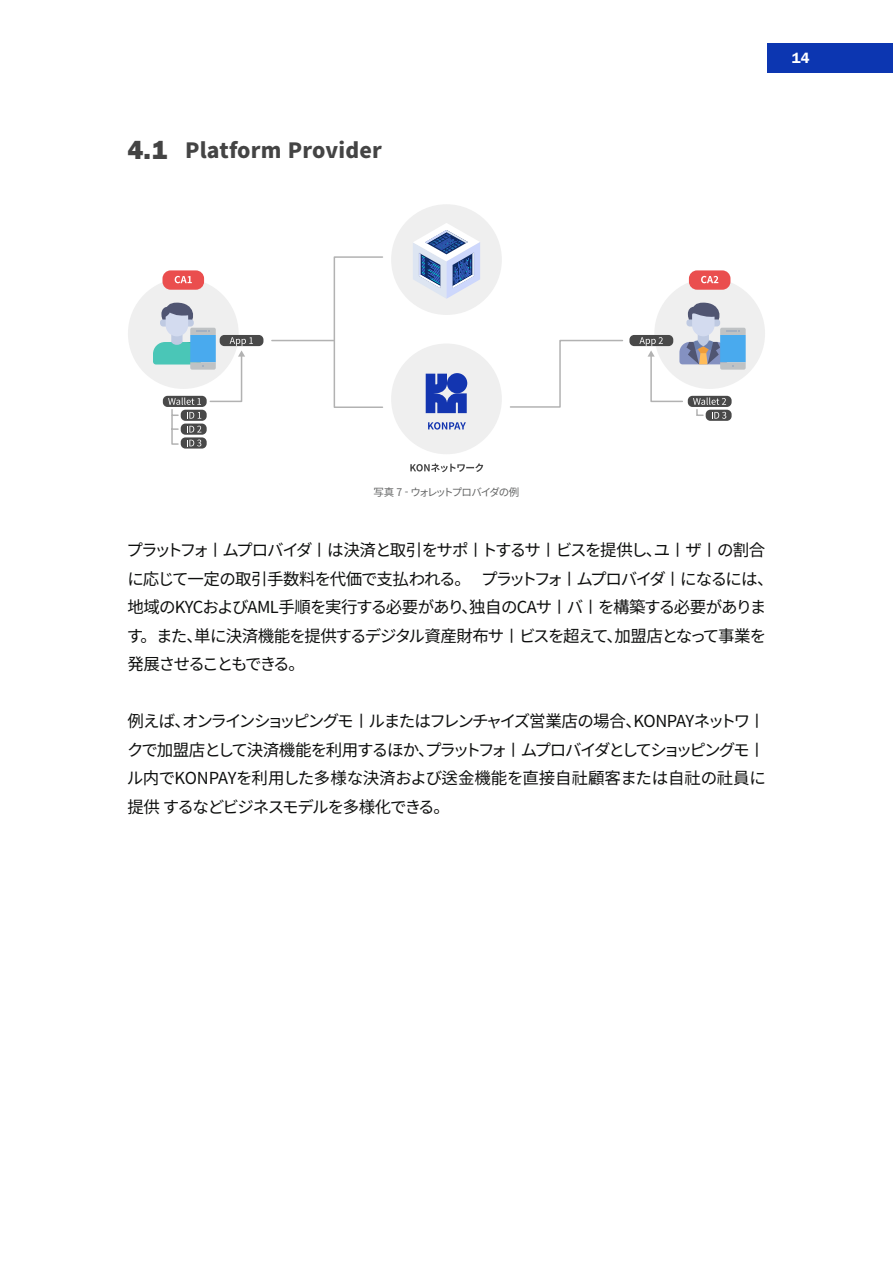
<style>
.page{position:relative;width:893px;height:1263px;background:#fff}
.page>*{position:absolute;margin:0;border:0;box-sizing:border-box;transform-origin:0 0}
.Body_Text_White{font:800 27px "Franklin Gothic";color:#444}
.Body_Text_White-2{font:900 21px "Noto Sans CJ Kkr";letter-spacing:.01em;color:#444}
.Body_Text_Black_Bold{font:16.5px/28.5px "Noto Sans CJ Kkr";letter-spacing:-.06em;color:#0e0f0e}
.t1{font:600 15px "Franklin Gothic";color:#fff}
.Body_Text_Black_Bold-2{font:10.5px "Noto Sans CJ Kkr";letter-spacing:-.14em;color:#656666}
</style>
<div class="page">
<div style="left:128px;top:278px;width:111px;height:111px;background:#efefef;border-radius:50%"></div>
<div style="left:391px;top:343px;width:111px;height:111px;background:#efefef;border-radius:50%"></div>
<div style="left:654px;top:278px;width:111px;height:111px;background:#efefef;border-radius:50%"></div>
<svg style="left:410px;top:463px;width:73px;height:9px"></svg>
<div style="left:391px;top:204px;width:111px;height:111px;background:#efefef;border-radius:50%"></div>
<svg style="left:181px;top:437px;width:26px;height:12px"></svg>
<svg style="left:153px;top:223px;width:593px;height:223px"></svg>
<div style="left:768px;top:43px;width:125px;height:30px;background:#0c36b1"></div>
<p class="Body_Text_White" style="left:128px;top:132px;width:41px">4.1</p>
<p class="Body_Text_White-2" style="left:185px;top:139px;width:198px">Platform Provider</p>
<p class="t1" style="left:792px;top:49px;width:19px">14</p>
<p class="Body_Text_Black_Bold-2" style="left:374px;top:486px;width:147px">写真 7 - ウォレットプロバイダの例</p>
<p class="Body_Text_Black_Bold" style="left:127px;top:536px;width:648px">プラットフォ〡ムプロバイダ〡は決済と取引をサポ〡トするサ〡ビスを提供し、ユ〡ザ〡の割合に応じて一定の取引手数料を代価で支払われる。 プラットフォ〡ムプロバイダ〡になるには、地域のKYCおよびAML手順を実行する必要があり、独自のCAサ〡バ〡を構築する必要があります。また、単に決済機能を提供するデジタル資産財布サ〡ビスを超えて、加盟店となって事業を発展させることもできる。</p>
<p class="Body_Text_Black_Bold" style="left:127px;top:707px;width:641px;text-align:justify">例えば、オンラインショッピングモ〡ルまたはフレンチャイズ営業店の場合、KONPAYネットワ〡クで加盟店として決済機能を利用するほか、プラットフォ〡ムプロバイダとしてショッピングモ〡ル内でKONPAYを利用した多様な決済および送金機能を直接自社顧客または自社の社員に提供 するなどビジネスモデルを多様化できる。</p>
</div>
